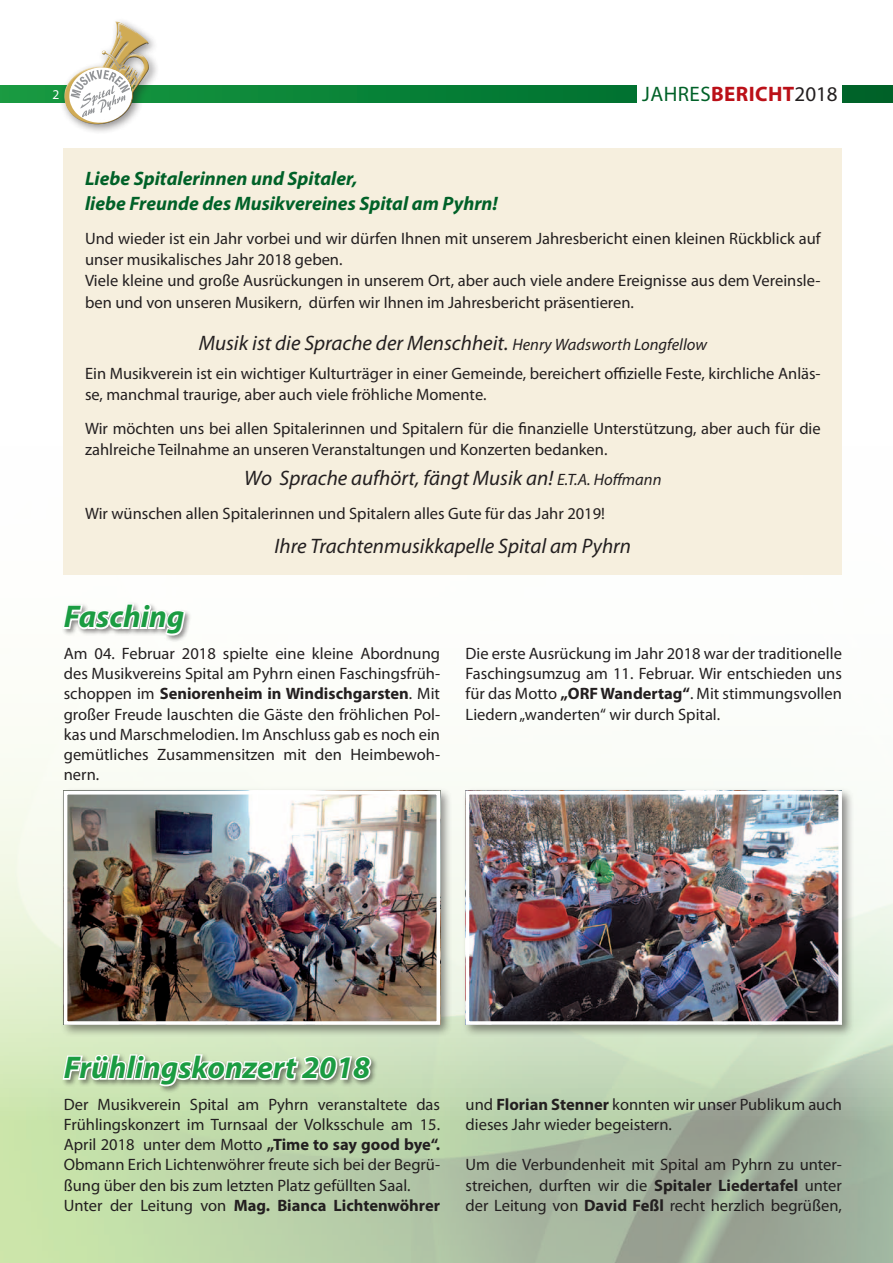
<style>
.page{position:relative;width:893px;height:1263px;background:#fff}
.page>*{position:absolute;margin:0;border:0;box-sizing:border-box;transform-origin:0 0}
.Überschriften_groß{font:italic 700 31.5px "Myriad Pro";color:#1b9c42}
.t1{font:italic 21px "Myriad Pro";color:#231f20}
.t2{font:700 21px "Myriad Pro";letter-spacing:.02em;color:#bb1018}
.t3{font:italic 700 19.5px "Myriad Pro";color:#006128}
.t4{font:16.5px/20.2px "Myriad Pro";color:#231f20}
.t5{font:700 16.5px "Myriad Pro";color:#231f20}
.t6{font:13.5px "Myriad Pro";color:#fff}
.s1{font-weight:400;color:#006128}
.s2{font-weight:400;color:#231f20}
.s3{font-size:16.5px}
.s4{font-weight:700}
.s5{font-weight:400}
</style>
<div class="page">
<svg style="left:0;top:85px;width:893px;height:17px;background:#098037"></svg>
<div style="left:59px;top:17px;width:101px;height:118px;background:#231f20;opacity:.5"></div>
<div style="left:63px;top:22px;width:88px;height:104px;background:#231f20;opacity:.75"></div>
<div style="left:638px;top:85px;width:204px;height:17px;background:#fff"></div>
<div style="left:64px;top:149px;width:778px;height:426px;background:#f6efde"></div>
<div style="left:62px;top:602px;width:130px;height:41px;background:#231f20;opacity:.5"></div>
<svg style="left:61px;top:602px;width:126px;height:35px"></svg>
<div style="left:462px;top:787px;width:392px;height:251px;background:#231f20;opacity:.5"></div>
<img style="left:471px;top:796px;width:366px;height:224px">
<div style="left:466px;top:791px;width:376px;height:234px;border:4px solid #fff"></div>
<div style="left:60px;top:787px;width:393px;height:251px;background:#231f20;opacity:.5"></div>
<img style="left:69px;top:796px;width:366px;height:224px">
<div style="left:64px;top:791px;width:376px;height:234px;border:4px solid #fff"></div>
<div style="left:62px;top:1052px;width:317px;height:41px;background:#c8e0b4"></div>
<svg style="left:61px;top:1053px;width:312px;height:35px"></svg>
<p class="t6" style="left:53px;top:86px;width:8px">2</p>
<p class="t2" style="left:642px;top:80px;width:197px"><span class="s1">JAHRES</span>BERICHT<span class="s2">2018</span></p>
<p class="t3" style="left:85px;top:165px;width:274px">Liebe Spitalerinnen und Spitaler,</p>
<p class="t3" style="left:85px;top:191px;width:414px">liebe Freunde des Musikvereines Spital am Pyhrn!</p>
<p class="t4" style="left:85px;top:228px;width:737px;line-height:21.1px">Und wieder ist ein Jahr vorbei und wir dürfen Ihnen mit unserem Jahresbericht einen kleinen Rückblick auf unser musikalisches Jahr 2018 geben.</p>
<p class="t4" style="left:85px;top:270px;width:737px;line-height:21.1px">Viele kleine und große Ausrückungen in unserem Ort, aber auch viele andere Ereignisse aus dem Vereinsle&shy;ben und von unseren Musikern, dürfen wir Ihnen im Jahresbericht präsentieren.</p>
<p class="t1" style="left:199px;top:330px;width:510px">Musik ist die Sprache der Menschheit. <span class="s3">Henry Wadsworth Longfellow</span></p>
<p class="t4" style="left:85px;top:363px;width:737px;line-height:21.1px">Ein Musikverein ist ein wichtiger Kulturträger in einer Gemeinde, bereichert offizielle Feste, kirchliche Anläs&shy;se, manchmal traurige, aber auch viele fröhliche Momente.</p>
<p class="t4" style="left:85px;top:418px;width:737px;line-height:21.1px">Wir möchten uns bei allen Spitalerinnen und Spitalern für die finanzielle Unterstützung, aber auch für die zahlreiche Teilnahme an unseren Veranstaltungen und Konzerten bedanken.</p>
<p class="t1" style="left:244px;top:465px;width:419px">Wo Sprache aufhört, fängt Musik an! <span class="s3">E.T.A. Hoffmann</span></p>
<p class="t4" style="left:85px;top:503px;width:521px">Wir wünschen allen Spitalerinnen und Spitalern alles Gute für das Jahr 2019!</p>
<p class="t1" style="left:275px;top:533px;width:358px">Ihre Trachtenmusikkapelle Spital am Pyhrn</p>
<p class="Überschriften_groß" style="left:64px;top:596px;width:122px">Fasching</p>
<p class="t4" style="left:64px;top:643px;width:378px;text-align:justify">Am 04. Februar 2018 spielte eine kleine Abordnung des Musikvereins Spital am Pyhrn einen Faschingsfrüh&shy;schoppen im <span class="s4">Seniorenheim in Windischgarsten</span>. Mit großer Freude lauschten die Gäste den fröhlichen Pol&shy;kas und Marschmelodien. Im Anschluss gab es noch ein gemütliches Zusammensitzen mit den Heimbewoh&shy;nern.</p>
<p class="t4" style="left:466px;top:643px;width:378px;text-align:justify">Die erste Ausrückung im Jahr 2018 war der traditionelle Faschingsumzug am 11. Februar. Wir entschieden uns für das Motto <span class="s4">„ORF Wandertag“</span>. Mit stimmungsvollen Liedern „wanderten“ wir durch Spital.</p>
<p class="Überschriften_groß" style="left:64px;top:1047px;width:308px">Frühlingskonzert 2018</p>
<p class="t4" style="left:64px;top:1093px;width:378px;text-align:justify">Der Musikverein Spital am Pyhrn veranstaltete das Frühlingskonzert im Turnsaal der Volksschule am 15.<br>April 2018 unter dem Motto <span class="s4">„Time to say good bye“.<br></span>Obmann Erich Lichtenwöhrer freute sich bei der Begrü&shy;ßung über den bis zum letzten Platz gefüllten Saal.</p>
<p class="t5" style="left:64px;top:1194px;width:378px"><span class="s5">Unter der Leitung von</span> Mag. Bianca Lichtenwöhrer</p>
<p class="t4" style="left:466px;top:1093px;width:378px">und <span class="s4">Florian Stenner</span> konnten wir unser Publikum auch dieses Jahr wieder begeistern.</p>
<p class="t4" style="left:466px;top:1154px;width:378px;text-align:justify">Um die Verbundenheit mit Spital am Pyhrn zu unter&shy;streichen, durften wir die <span class="s4">Spitaler Liedertafel</span> unter der Leitung von <span class="s4">David Feßl</span> recht herzlich begrüßen,</p>
</div>
